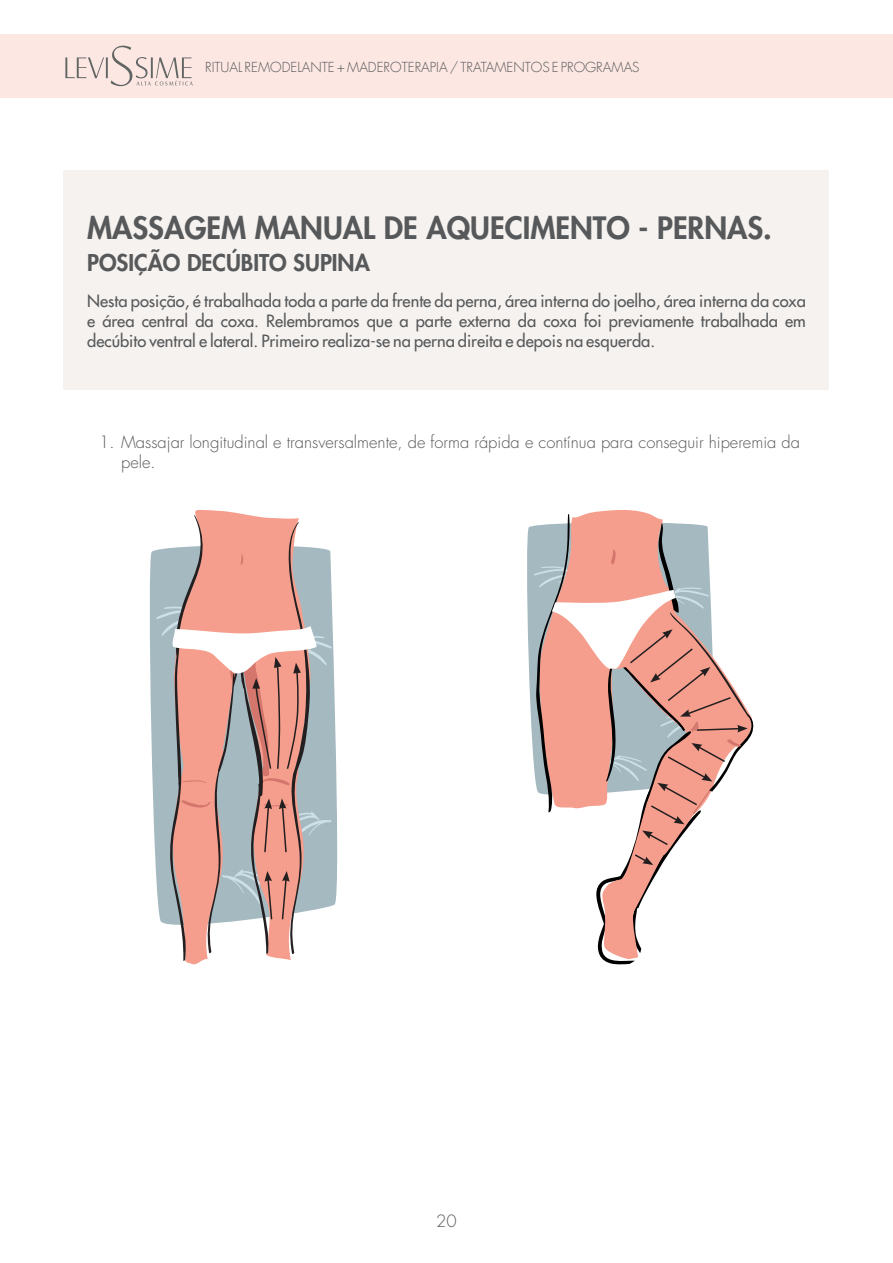
<style>
.page{position:relative;width:893px;height:1263px;background:#fff}
.page>*{position:absolute;margin:0;border:0;box-sizing:border-box;transform-origin:0 0}
.PASOS_A_SEGUIR{font:800 30px "Futura Std";color:#57585a}
.PASOS_A_SEGUIR-2{font:800 22.5px "Futura Std";color:#57585a}
.PASOS_A_SEGUIR-3{font:500 16.5px/19.8px "Futura Std";color:#57585a;text-align:justify}
.CUERPO{font:300 16.5px/19.8px "Futura Std";color:#57585a}
.t1{font:300 13.5px "Futura LT";color:#57585a}
</style>
<div class="page">
<div style="left:0;top:34px;width:893px;height:64px;background:#fce7e2"></div>
<svg style="left:65px;top:45px;width:128px;height:42px"></svg>
<svg style="left:149px;top:550px;width:189px;height:356px"></svg>
<div style="left:64px;top:170px;width:765px;height:220px;background:#f5f2ef"></div>
<svg style="left:527px;top:526px;width:6px;height:226px"></svg>
<svg style="left:533px;top:514px;width:220px;height:451px"></svg>
<svg style="left:156px;top:510px;width:176px;height:455px"></svg>
<p class="t1" style="left:205px;top:59px;width:436px">RITUAL REMODELANTE + MADEROTERAPIA / TRATAMENTOS E PROGRAMAS</p>
<p class="PASOS_A_SEGUIR" style="left:87px;top:209px;width:686px">MASSAGEM MANUAL DE AQUECIMENTO - PERNAS.</p>
<p class="PASOS_A_SEGUIR-2" style="left:87px;top:248px;width:284px">POSIÇÃO DECÚBITO SUPINA</p>
<p class="PASOS_A_SEGUIR-3" style="left:87px;top:292px;width:720px">Nesta posição, é trabalhada toda a parte da frente da perna, área interna do joelho, área interna da coxa e área central da coxa. Relembramos que a parte externa da coxa foi previamente trabalhada em decúbito ventral e lateral. Primeiro realiza-se na perna direita e depois na esquerda.</p>
<p class="CUERPO" style="left:121px;top:432px;width:680px;text-indent:-22px">1. Massajar longitudinal e transversalmente, de forma rápida e contínua para conseguir hiperemia da pele.</p>
<p class="CUERPO" style="left:436px;top:1211px;width:22px">20</p>
</div>
